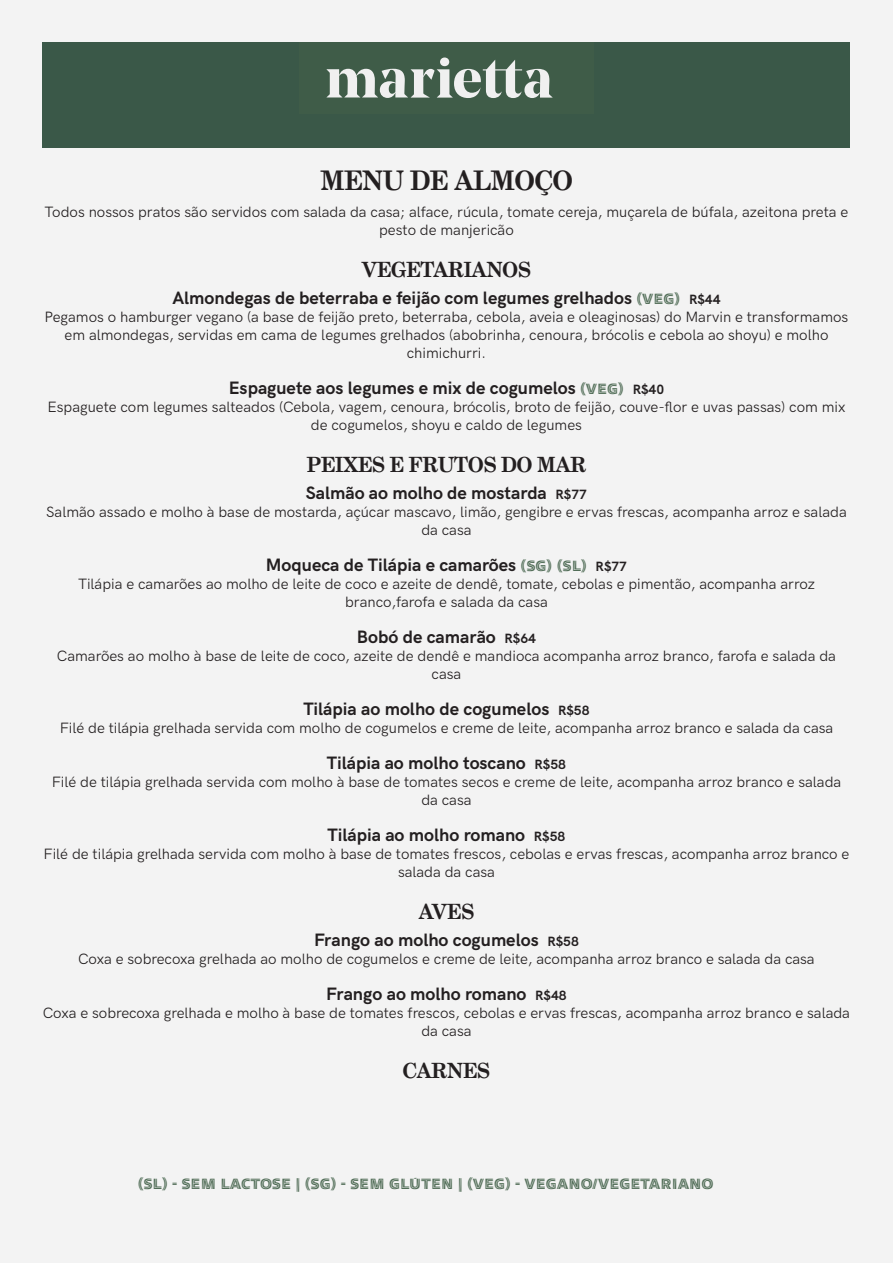
<style>
.page{position:relative;width:893px;height:1263px;background:#f3f3f3}
.page>*{position:absolute;margin:0;border:0;box-sizing:border-box;transform-origin:0 0}
.t1{font:700 27px "Grad";color:#231f20}
.t2{font:700 21px "Grad";color:#231f20}
.Prato_c__descr{font:700 18px "Hanken Grotesk";color:#231f20}
.descricao_do_prato{font:15px/18px "Hanken Grotesk";color:#231f20;text-align:center}
.t3{font:15px "Allumi Std Inline Black 24 A";color:#526e58}
.s1{font-family:"Allumi Std Inline Black 24 A";font-weight:400;font-size:15px;color:#526e58}
.s2{font-size:13.5px}
</style>
<div class="page">
<div style="left:43px;top:43px;width:807px;height:105px;background:#3a5848"></div>
<div style="left:300px;top:43px;width:293px;height:70px;background:#3f5c48"></div>
<div style="left:440px;top:58px;width:9px;height:8px;background:#f0f0f0;border-radius:50%"></div>
<svg style="left:326px;top:60px;width:227px;height:38px"></svg>
<p class="t1" style="left:320px;top:164px;width:254px">MENU DE ALMOÇO</p>
<p class="descricao_do_prato" style="left:45px;top:202px;width:805px">Todos nossos pratos são servidos com salada da casa; alface, rúcula, tomate cereja, muçarela de búfala, azeitona preta e pesto de manjericão</p>
<p class="t2" style="left:362px;top:256px;width:170px">VEGETARIANOS</p>
<p class="Prato_c__descr" style="left:172px;top:284px;width:550px">Almondegas de beterraba e feijão com legumes grelhados <span class="s1">(VEG)</span> <span class="s2">R$44</span></p>
<p class="descricao_do_prato" style="left:45px;top:307px;width:805px">Pegamos o hamburger vegano (a base de feijão preto, beterraba, cebola, aveia e oleaginosas) do Marvin e transformamos em almondegas, servidas em cama de legumes grelhados (abobrinha, cenoura, brócolis e cebola ao shoyu) e molho chimichurri.</p>
<p class="Prato_c__descr" style="left:229px;top:374px;width:437px">Espaguete aos legumes e mix de cogumelos <span class="s1">(VEG)</span> <span class="s2">R$40</span></p>
<p class="descricao_do_prato" style="left:48px;top:397px;width:799px">Espaguete com legumes salteados (Cebola, vagem, cenoura, brócolis, broto de feijão, couve-flor e uvas passas) com mix de cogumelos, shoyu e caldo de legumes</p>
<p class="t2" style="left:307px;top:451px;width:281px">PEIXES E FRUTOS DO MAR</p>
<p class="Prato_c__descr" style="left:306px;top:479px;width:283px">Salmão ao molho de mostarda <span class="s2">R$77</span></p>
<p class="descricao_do_prato" style="left:46px;top:502px;width:802px">Salmão assado e molho à base de mostarda, açúcar mascavo, limão, gengibre e ervas frescas, acompanha arroz e salada da casa</p>
<p class="Prato_c__descr" style="left:266px;top:551px;width:363px">Moqueca de Tilápia e camarões <span class="s1">(SG) (SL)</span> <span class="s2">R$77</span></p>
<p class="descricao_do_prato" style="left:78px;top:574px;width:738px">Tilápia e camarões ao molho de leite de coco e azeite de dendê, tomate, cebolas e pimentão, acompanha arroz branco,farofa e salada da casa</p>
<p class="Prato_c__descr" style="left:357px;top:623px;width:181px">Bobó de camarão <span class="s2">R$64</span></p>
<p class="descricao_do_prato" style="left:57px;top:646px;width:780px">Camarões ao molho à base de leite de coco, azeite de dendê e mandioca acompanha arroz branco, farofa e salada da casa</p>
<p class="Prato_c__descr" style="left:303px;top:695px;width:288px">Tilápia ao molho de cogumelos <span class="s2">R$58</span></p>
<p class="descricao_do_prato" style="left:60px;top:718px;width:775px">Filé de tilápia grelhada servida com molho de cogumelos e creme de leite, acompanha arroz branco e salada da casa</p>
<p class="Prato_c__descr" style="left:327px;top:749px;width:241px">Tilápia ao molho toscano <span class="s2">R$58</span></p>
<p class="descricao_do_prato" style="left:52px;top:772px;width:791px">Filé de tilápia grelhada servida com molho à base de tomates secos e creme de leite, acompanha arroz branco e salada da casa</p>
<p class="Prato_c__descr" style="left:328px;top:821px;width:239px">Tilápia ao molho romano <span class="s2">R$58</span></p>
<p class="descricao_do_prato" style="left:44px;top:844px;width:807px">Filé de tilápia grelhada servida com molho à base de tomates frescos, cebolas e ervas frescas, acompanha arroz branco e salada da casa</p>
<p class="t2" style="left:419px;top:898px;width:57px">AVES</p>
<p class="Prato_c__descr" style="left:314px;top:926px;width:266px">Frango ao molho cogumelos <span class="s2">R$58</span></p>
<p class="descricao_do_prato" style="left:78px;top:949px;width:738px">Coxa e sobrecoxa grelhada ao molho de cogumelos e creme de leite, acompanha arroz branco e salada da casa</p>
<p class="Prato_c__descr" style="left:326px;top:980px;width:242px">Frango ao molho romano <span class="s2">R$48</span></p>
<p class="descricao_do_prato" style="left:43px;top:1003px;width:809px">Coxa e sobrecoxa grelhada e molho à base de tomates frescos, cebolas e ervas frescas, acompanha arroz branco e salada da casa</p>
<p class="t2" style="left:403px;top:1057px;width:89px">CARNES</p>
<p class="t3" style="left:138px;top:1177px;width:577px">(SL) - SEM LACTOSE | (SG) - SEM GLÚTEN | (VEG) - VEGANO/VEGETARIANO</p>
</div>
